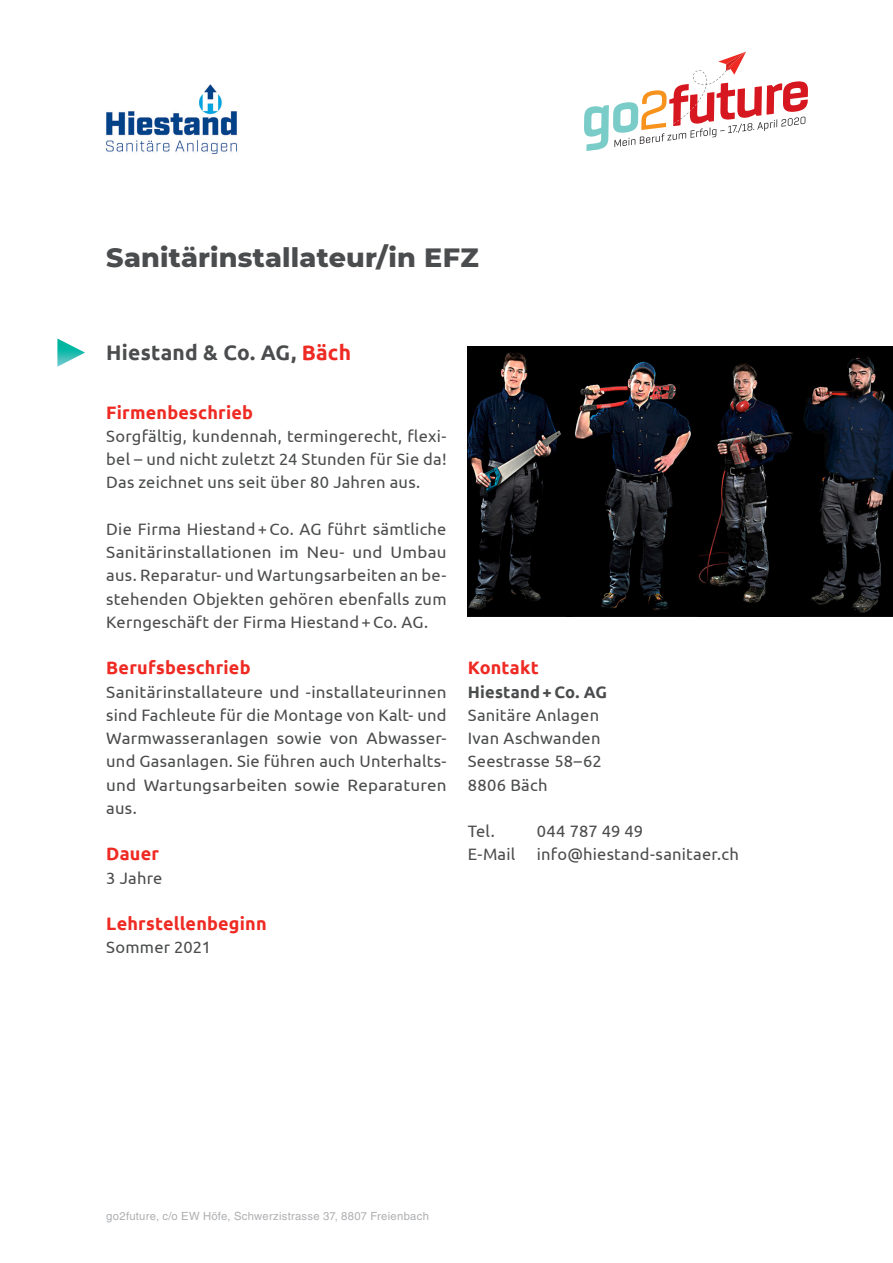
<style>
.page{position:relative;width:893px;height:1263px;background:#fff}
.page>*{position:absolute;margin:0;border:0;box-sizing:border-box;transform-origin:0 0}
.Firmenbezeichnung_gr{font:800 27px "Montserrat";letter-spacing:.005em;color:#4b4c4d}
.Titel_Beruf_grau{font:700 21px "Ubuntu";letter-spacing:.01em;color:#4b4c4d}
.Zwischentitel{font:700 18px "Ubuntu";letter-spacing:.01em;color:#ee2a23}
.Lauftext{font:16.5px/23.2px "Ubuntu";letter-spacing:.015em;color:#4b4c4d;text-align:justify}
.Lauftext-2{font:700 16.5px "Ubuntu";letter-spacing:.015em;color:#4b4c4d}
.t1{font:11.25px "Helvetica LT Std";letter-spacing:.025em;color:#adafb2}
.s1{color:#ee2a23}
</style>
<div class="page">
<svg style="left:584px;top:52px;width:224px;height:99px"></svg>
<img style="left:468px;top:347px;width:425px;height:269px">
<img style="left:106px;top:84px;width:131px;height:70px">
<svg style="left:57px;top:338px;width:28px;height:29px"></svg>
<p class="Firmenbezeichnung_gr" style="left:106px;top:238px;width:374px">Sanitärinstallateur/in EFZ</p>
<p class="Titel_Beruf_grau" style="left:106px;top:340px;width:246px">Hiestand &amp; Co. AG, <span class="s1">Bäch</span></p>
<p class="Zwischentitel" style="left:106px;top:401px;width:148px">Firmenbeschrieb</p>
<p class="Lauftext" style="left:106px;top:424px;width:342px">Sorgfältig, kundennah, termingerecht, flexi&shy;bel – und nicht zuletzt 24 Stunden für Sie da!<br>Das zeichnet uns seit über 80 Jahren aus.</p>
<p class="Lauftext" style="left:106px;top:517px;width:342px">Die Firma Hiestand+Co. AG führt sämtliche Sanitärinstallationen im Neu- und Umbau aus. Reparatur- und Wartungsarbeiten an be&shy;stehenden Objekten gehören ebenfalls zum Kerngeschäft der Firma Hiestand+Co. AG.</p>
<p class="Zwischentitel" style="left:106px;top:657px;width:146px">Berufsbeschrieb</p>
<p class="Lauftext" style="left:106px;top:679px;width:342px">Sanitärinstallateure und -installateurinnen sind Fachleute für die Montage von Kalt- und Warmwasseranlagen sowie von Abwasser&shy;und Gasanlagen. Sie führen auch Unterhalts&shy;und Wartungsarbeiten sowie Reparaturen aus.</p>
<p class="Zwischentitel" style="left:106px;top:843px;width:54px">Dauer</p>
<p class="Lauftext" style="left:106px;top:865px;width:58px">3 Jahre</p>
<p class="Zwischentitel" style="left:106px;top:913px;width:162px">Lehrstellenbeginn</p>
<p class="Lauftext" style="left:106px;top:935px;width:106px">Sommer 2021</p>
<p class="Zwischentitel" style="left:468px;top:657px;width:72px">Kontakt</p>
<p class="Lauftext-2" style="left:468px;top:682px;width:141px">Hiestand+Co. AG</p>
<p class="Lauftext" style="left:468px;top:703px;width:133px">Sanitäre Anlagen</p>
<p class="Lauftext" style="left:468px;top:726px;width:134px">Ivan Aschwanden</p>
<p class="Lauftext" style="left:468px;top:749px;width:135px">Seestrasse 58–62</p>
<p class="Lauftext" style="left:468px;top:772px;width:81px">8806 Bäch</p>
<p class="Lauftext" style="left:468px;top:819px;width:28px">Tel.</p>
<p class="Lauftext" style="left:537px;top:819px;width:108px">044 787 49 49</p>
<p class="Lauftext" style="left:468px;top:842px;width:49px">E-Mail</p>
<p class="Lauftext" style="left:537px;top:842px;width:203px">info@hiestand-sanitaer.ch</p>
<p class="t1" style="left:106px;top:1210px;width:324px">go2future, c/o EW Höfe, Schwerzistrasse 37, 8807 Freienbach</p>
</div>
